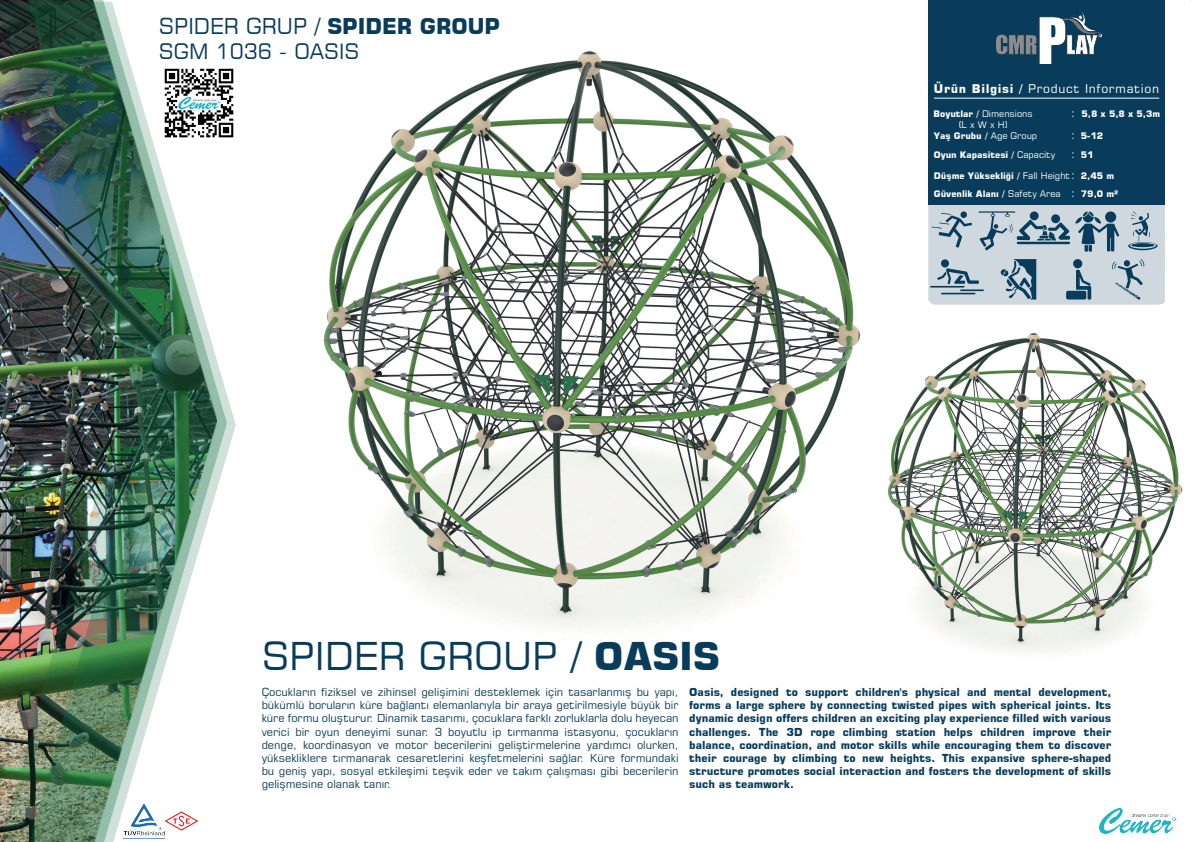
<style>
.page{position:relative;width:1191px;height:842px;background:#fff}
.page>*{position:absolute;margin:0;border:0;box-sizing:border-box;transform-origin:0 0}
.t1{font:38.2px "Square 721 BT";color:#093c5a}
.t2{font:21.7px "Square 721 BT";color:#093c5a}
.t3{font:21px "Square 721 BT";color:#093c5a}
.t4{font:12px "Square 721 BT";letter-spacing:.055em;color:#fff}
.t5{font:11px/13.2px "Square 721 BT";color:#093c5a;text-align:justify}
.t6{font:700 11px/13.2px "Square 721 BT";color:#093c5a;text-align:justify}
.t7{font:11px/21.3px "Square 721 BT";color:#fff}
.t8{font:700 9px/19.7px "Square 721 BT";color:#fff}
.t9{font:9px/10.8px "Square 721 BT";color:#fff;text-align:center}
.s1{font-weight:700}
.s2{font-weight:400}
</style>
<div class="page">
<img style="left:323px;top:51px;width:538px;height:579px">
<div style="left:928px;top:0;width:236px;height:204px;background:#093c5a"></div>
<img style="left:996px;top:13px;width:105px;height:51px">
<img style="left:1099px;top:808px;width:76px;height:25px">
<hr style="left:934px;top:98px;width:225px;height:1px;background:#fff">
<svg style="left:928px;top:204px;width:237px;height:101px;background:#abbcc6"></svg>
<img style="left:0;top:2px;width:236px;height:840px">
<img style="left:28px;top:0;width:199px;height:842px">
<img style="left:123px;top:803px;width:39px;height:36px">
<img style="left:162px;top:801px;width:40px;height:40px">
<img style="left:158px;top:62px;width:78px;height:81px">
<img style="left:887px;top:333px;width:296px;height:320px">
<h2 class="t2" style="left:159px;top:13px;width:342px">SPIDER GRUP / <span class="s1">SPIDER GROUP</span></h2>
<h3 class="t3" style="left:159px;top:38px;width:202px">SGM 1036 - OASIS</h3>
<h1 class="t1" style="left:262px;top:632px;width:460px">SPIDER GROUP / <span class="s1">OASIS</span></h1>
<p class="t4" style="left:934px;top:81px;width:227px"><span class="s1">Ürün Bilgisi /</span> Product Information</p>
<p class="t9" style="left:933px;top:109px;width:101px"><span class="s1">Boyutlar /</span> Dimensions (L x W x H)</p>
<p class="t7" style="left:1071px;top:103px;width:5px">: :</p>
<p class="t7" style="left:1071px;top:144px;width:5px;line-height:20.6px">: :</p>
<p class="t7" style="left:1071px;top:183px;width:5px">:</p>
<p class="t8" style="left:1081px;top:104px;width:80px">5,8 x 5,8 x 5,3m</p>
<p class="t8" style="left:1081px;top:126px;width:24px">5-12<br>51</p>
<p class="t8" style="left:1081px;top:167px;width:39px;line-height:18.4px">2,45 m<br>79,0 m²</p>
<p class="t8" style="left:934px;top:126px;width:123px">Yaş Grubu / <span class="s2">Age Group<br></span>Oyun Kapasitesi / <span class="s2">Capacity</span></p>
<p class="t8" style="left:934px;top:167px;width:138px;line-height:18.4px">Düşme Yüksekliği / <span class="s2">Fall Height<br></span>Güvenlik Alanı / <span class="s2">Safety Area</span></p>
<p class="t5" style="left:262px;top:685px;width:418px">Çocukların fiziksel ve zihinsel gelişimini desteklemek için tasarlanmış bu yapı, bükümlü boruların küre bağlantı elemanlarıyla bir araya getirilmesiyle büyük bir küre formu oluşturur. Dinamik tasarımı, çocuklara farklı zorluklarla dolu heyecan verici bir oyun deneyimi sunar. 3 boyutlu ip tırmanma istasyonu, çocukların denge, koordinasyon ve motor becerilerini geliştirmelerine yardımcı olurken, yüksekliklere tırmanarak cesaretlerini keşfetmelerini sağlar. Küre formundaki bu geniş yapı, sosyal etkileşimi teşvik eder ve takım çalışması gibi becerilerin gelişmesine olanak tanır.</p>
<p class="t6" style="left:689px;top:685px;width:423px">Oasis, designed to support children's physical and mental development, forms a large sphere by connecting twisted pipes with spherical joints. Its dynamic design offers children an exciting play experience filled with various challenges. The 3D rope climbing station helps children improve their balance, coordination, and motor skills while encouraging them to discover their courage by climbing to new heights. This expansive sphere-shaped structure promotes social interaction and fosters the development of skills such as teamwork.</p>
</div>
